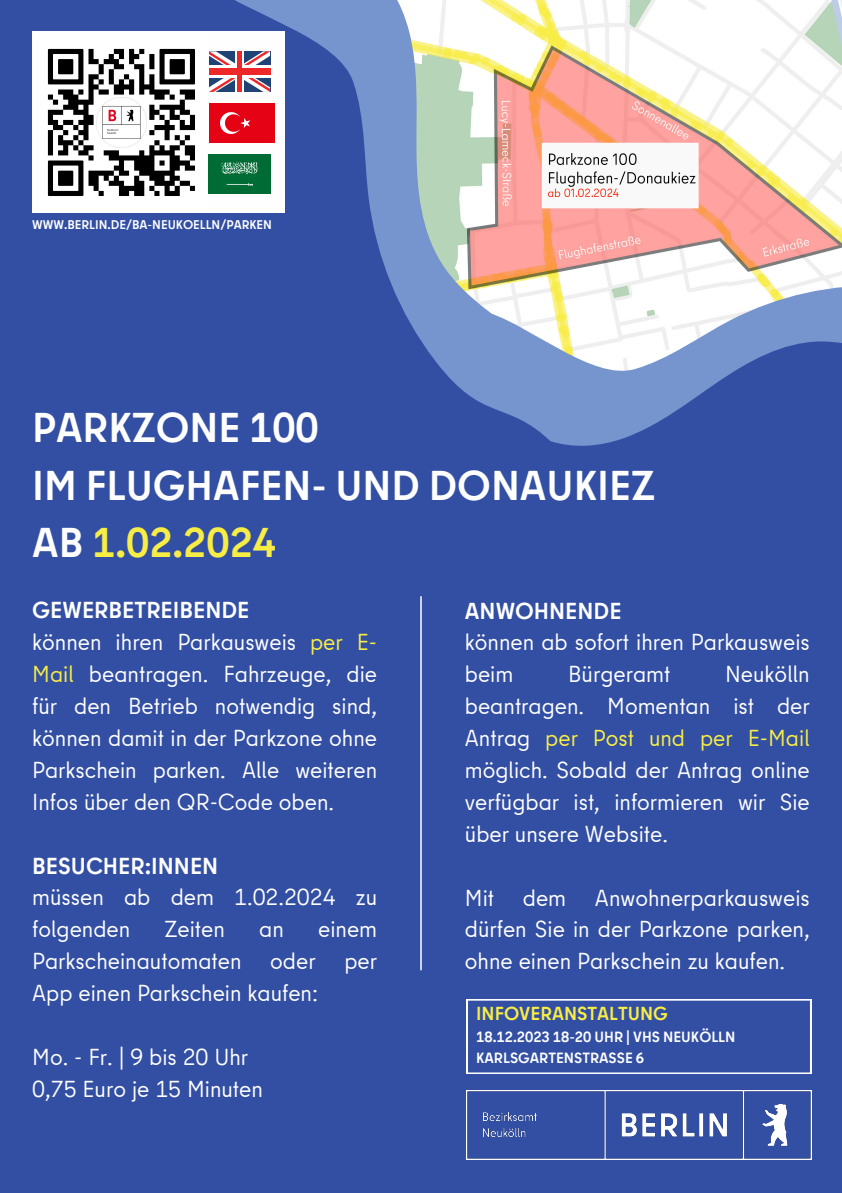
<style>
.page{position:relative;width:842px;height:1193px;background:#fff}
.page>*{position:absolute;margin:0;border:0;box-sizing:border-box;transform-origin:0 0}
.t1{font:700 41.4px "Berlin Type Office";color:#fefefe}
.t2{font:700 41.4px "Berlin Type Office";color:#f8ed45}
.t3{font:23px/31.9px "Berlin Type Office";color:#fff;text-align:justify}
.t4{font:700 23px "Berlin Type Office";color:#fff}
.t5{font:700 18.75px "Berlin Type Office";color:#f8ed45}
.t6{font:700 14.75px/20.6px "Berlin Type Office";color:#fff}
.t7{font:700 12.55px "Berlin Type Office";color:#fefefe}
.s1{color:#fefefe}
.s2{color:#f8ed45}
</style>
<div class="page">
<div style="left:0;top:0;width:842px;height:1192px;background:#324fa3"></div>
<div style="left:595px;top:483px;width:247px;height:253px;background:#324fa3"></div>
<img style="left:34px;top:34px;width:175px;height:178px">
<img style="left:466px;top:1090px;width:345px;height:69px">
<hr style="left:420px;top:596px;width:2px;height:374px;background:#fff">
<img style="left:550px;top:0;width:292px;height:107px">
<svg style="left:209px;top:0;width:341px;height:479px;background:#6d7fb1"></svg>
<svg style="left:485px;top:107px;width:357px;height:429px"></svg>
<div style="left:466px;top:998px;width:345px;height:75px;background:#324fa3"></div>
<p class="t7" style="left:32px;top:215px;width:241px">WWW.BERLIN.DE/BA-NEUKOELLN/PARKEN</p>
<p class="t1" style="left:32px;top:397px;width:288px">PARKZONE 100</p>
<p class="t1" style="left:32px;top:455px;width:624px">IM FLUGHAFEN- UND DONAUKIEZ</p>
<p class="t2" style="left:32px;top:513px;width:245px"><span class="s1">AB</span> 1.02.2024</p>
<p class="t4" style="left:32px;top:593px;width:219px">GEWERBETREIBENDE</p>
<p class="t3" style="left:32px;top:625px;width:346px">können ihren Parkausweis <span class="s2">per E-Mail</span> beantragen. Fahrzeuge, die für den Betrieb notwendig sind, können damit in der Parkzone ohne Parkschein parken. Alle weiteren Infos über den QR-Code oben.</p>
<p class="t4" style="left:32px;top:848px;width:188px">BESUCHER:INNEN</p>
<p class="t3" style="left:32px;top:880px;width:346px">müssen ab dem 1.02.2024 zu folgenden</p>
<p class="t3" style="left:165px;top:912px;width:62px">Zeiten</p>
<p class="t3" style="left:259px;top:912px;width:26px">an</p>
<p class="t3" style="left:32px;top:912px;width:346px;text-indent:286px">einem Parkscheinautomaten oder per App einen Parkschein kaufen:</p>
<p class="t3" style="left:32px;top:1040px;width:217px">Mo. - Fr. | 9 bis 20 Uhr</p>
<p class="t3" style="left:32px;top:1072px;width:232px">0,75 Euro je 15 Minuten</p>
<p class="t4" style="left:465px;top:594px;width:158px">ANWOHNENDE</p>
<p class="t3" style="left:465px;top:625px;width:346px">können ab sofort ihren Parkausweis beim</p>
<p class="t3" style="left:465px;top:657px;width:346px;text-indent:260px">Neukölln beantragen. Momentan ist der Antrag <span class="s2">per Post und per E-Mail </span>möglich. Sobald der Antrag online verfügbar ist, informieren wir Sie über unsere Website.</p>
<p class="t3" style="left:568px;top:657px;width:104px">Bürgeramt</p>
<p class="t3" style="left:465px;top:880px;width:346px">Mit dem Anwohnerparkausweis dürfen Sie in der Parkzone parken, ohne einen Parkschein zu kaufen.</p>
<p class="t5" style="left:476px;top:999px;width:193px">INFOVERANSTALTUNG</p>
<p class="t6" style="left:476px;top:1026px;width:261px">18.12.2023 18-20 UHR | VHS NEUKÖLLN<br>KARLSGARTENSTRASSE 6</p>
</div>
